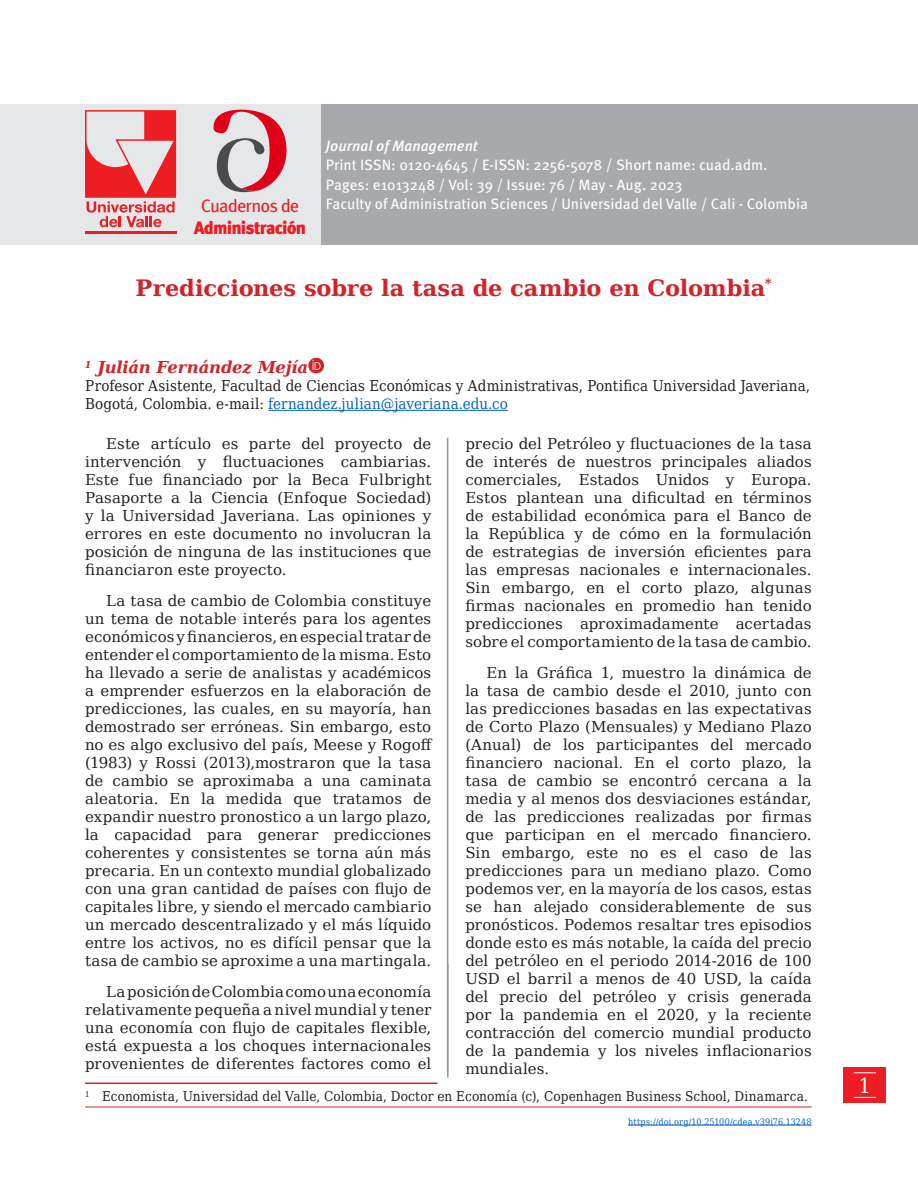
<style>
.page{position:relative;width:918px;height:1188px;background:#fff}
.page>*{position:absolute;margin:0;border:0;box-sizing:border-box;transform-origin:0 0}
.Titulo-principal{font:700 22.5px "DejaVu Serif";letter-spacing:-.005em;color:#d1232a}
.t1{font:21px "DejaVu Serif Condensed";color:#fff}
.t2{font:900 18px "Meta Pro";letter-spacing:-.05em;color:#ee1d23}
.t3{font:18px "Meta Pro";letter-spacing:-.05em;color:#ee1d23}
.autor{font:italic 700 16.5px "DejaVu Serif";letter-spacing:-.015em;color:#d1232a}
.cuerpo_de_texto{font:15px/18px "DejaVu Serif";letter-spacing:.005em;color:#231f20;text-align:justify}
.t4{font:15px "Meta Pro";color:#fff}
.info-autor{font:15px/18px "DejaVu Serif Condensed";letter-spacing:.005em;color:#231f20}
.t5{font:italic 500 15px "Meta Pro";color:#fff}
.pie-de-pagina{font:13.5px "DejaVu Serif Condensed";letter-spacing:.01em;color:#231f20}
.fechas{font:9px "DejaVu Serif Condensed";letter-spacing:.01em;color:#0563c1}
.s1{color:#0563c1}
</style>
<div class="page">
<div style="left:844px;top:1067px;width:42px;height:36px;background:#ee1d23"></div>
<svg style="left:854px;top:1072px;width:22px;height:1px"></svg>
<svg style="left:854px;top:1097px;width:22px;height:1px"></svg>
<hr style="left:447px;top:438px;width:1px;height:634px;background:#939598">
<hr style="left:85px;top:1107px;width:727px;height:1px;background:#d1232a">
<hr style="left:628px;top:1125px;width:184px;height:1px;background:#0563c1">
<hr style="left:268px;top:410px;width:240px;height:1px;background:#0563c1">
<svg style="left:308px;top:358px;width:16px;height:15px"></svg>
<svg style="left:312px;top:360px;width:9px;height:10px"></svg>
<hr style="left:85px;top:1083px;width:353px;height:1px;background:#d1232a">
<div style="left:320px;top:104px;width:598px;height:141px;background:#a8a9ad"></div>
<div style="left:0;top:104px;width:320px;height:141px;background:#e6e7e9"></div>
<hr style="left:85px;top:231px;width:91px;height:3px;background:#ee1d23">
<svg style="left:85px;top:110px;width:91px;height:117px"></svg>
<svg style="left:213px;top:110px;width:74px;height:82px"></svg>
<hr style="left:447px;top:964px;width:2px;height:114px;background:#939598">
<p class="t3" style="left:201px;top:195px;width:100px">Cuadernos de</p>
<p class="t2" style="left:194px;top:216px;width:114px">Administración</p>
<p class="t5" style="left:326px;top:136px;width:153px">Journal of Management</p>
<p class="t4" style="left:326px;top:156px;width:443px">Print ISSN: 0120-4645 / E-ISSN: 2256-5078 / Short name: cuad.adm.</p>
<p class="t4" style="left:326px;top:175px;width:358px">Pages: e1013248 / Vol: 39 / Issue: 76 / May - Aug. 2023</p>
<p class="t4" style="left:326px;top:195px;width:483px">Faculty of Administration Sciences / Universidad del Valle / Cali - Colombia</p>
<p class="Titulo-principal" style="left:136px;top:270px;width:638px">Predicciones sobre la tasa de cambio en Colombia<sup>*</sup></p>
<p class="autor" style="left:85px;top:355px;width:225px"><sup>1</sup> Julián Fernández Mejía</p>
<p class="info-autor" style="left:85px;top:377px;width:726px">Profesor Asistente, Facultad de Ciencias Económicas y Administrativas, Pontifica Universidad Javeriana,<br>Bogotá, Colombia. e-mail: <span class="s1">fernandez.julian@javeriana.edu.co</span></p>
<p class="cuerpo_de_texto" style="left:85px;top:434px;width:348px;text-indent:21px">Este artículo es parte del proyecto de intervención y fluctuaciones cambiarias.<br>Este fue financiado por la Beca Fulbright Pasaporte a la Ciencia (Enfoque Sociedad) y la Universidad Javeriana. Las opiniones y errores en este documento no involucran la posición de ninguna de las instituciones que financiaron este proyecto.</p>
<p class="cuerpo_de_texto" style="left:85px;top:591px;width:349px;text-indent:21px">La tasa de cambio de Colombia constituye un tema de notable interés para los agentes económicos y financieros, en especial tratar de entender el comportamiento de la misma. Esto ha llevado a serie de analistas y académicos a emprender esfuerzos en la elaboración de predicciones, las cuales, en su mayoría, han demostrado ser erróneas. Sin embargo, esto no es algo exclusivo del país, Meese y Rogoff (1983) y Rossi (2013),mostraron que la tasa de cambio se aproximaba a una caminata aleatoria. En la medida que tratamos de expandir nuestro pronostico a un largo plazo, la capacidad para generar predicciones coherentes y consistentes se torna aún más precaria. En un contexto mundial globalizado con una gran cantidad de países con flujo de capitales libre, y siendo el mercado cambiario un mercado descentralizado y el más líquido entre los activos, no es difícil pensar que la tasa de cambio se aproxime a una martingala.</p>
<p class="cuerpo_de_texto" style="left:85px;top:982px;width:348px;text-indent:21px">La posición de Colombia como una economía relativamente pequeña a nivel mundial y tener una economía con flujo de capitales flexible, está expuesta a los choques internacionales provenientes de diferentes factores como el</p>
<p class="cuerpo_de_texto" style="left:465px;top:434px;width:348px">precio del Petróleo y fluctuaciones de la tasa de interés de nuestros principales aliados comerciales, Estados Unidos y Europa.<br>Estos plantean una dificultad en términos de estabilidad económica para el Banco de la República y de cómo en la formulación de estrategias de inversión eficientes para las empresas nacionales e internacionales.<br>Sin embargo, en el corto plazo, algunas firmas nacionales en promedio han tenido predicciones aproximadamente acertadas sobre el comportamiento de la tasa de cambio.</p>
<p class="cuerpo_de_texto" style="left:465px;top:663px;width:348px;text-indent:21px">En la Gráfica 1, muestro la dinámica de la tasa de cambio desde el 2010, junto con las predicciones basadas en las expectativas de Corto Plazo (Mensuales) y Mediano Plazo (Anual) de los participantes del mercado financiero nacional. En el corto plazo, la tasa de cambio se encontró cercana a la media y al menos dos desviaciones estándar, de las predicciones realizadas por firmas que participan en el mercado financiero.<br>Sin embargo, este no es el caso de las predicciones para un mediano plazo. Como podemos ver, en la mayoría de los casos, estas se han alejado considerablemente de sus pronósticos. Podemos resaltar tres episodios donde esto es más notable, la caída del precio del petróleo en el periodo 2014-2016 de 100<br>USD el barril a menos de 40 USD, la caída del precio del petróleo y crisis generada por la pandemia en el 2020, y la reciente contracción del comercio mundial producto de la pandemia y los niveles inflacionarios mundiales.</p>
<p class="pie-de-pagina" style="left:85px;top:1086px;width:724px"><sup>1</sup> Economista, Universidad del Valle, Colombia, Doctor en Economía (c), Copenhagen Business School, Dinamarca.</p>
<p class="fechas" style="left:628px;top:1115px;width:185px">https://doi.org/10.25100/cdea.v39i76.13248</p>
<p class="t1" style="left:859px;top:1069px;width:14px">1</p>
</div>
